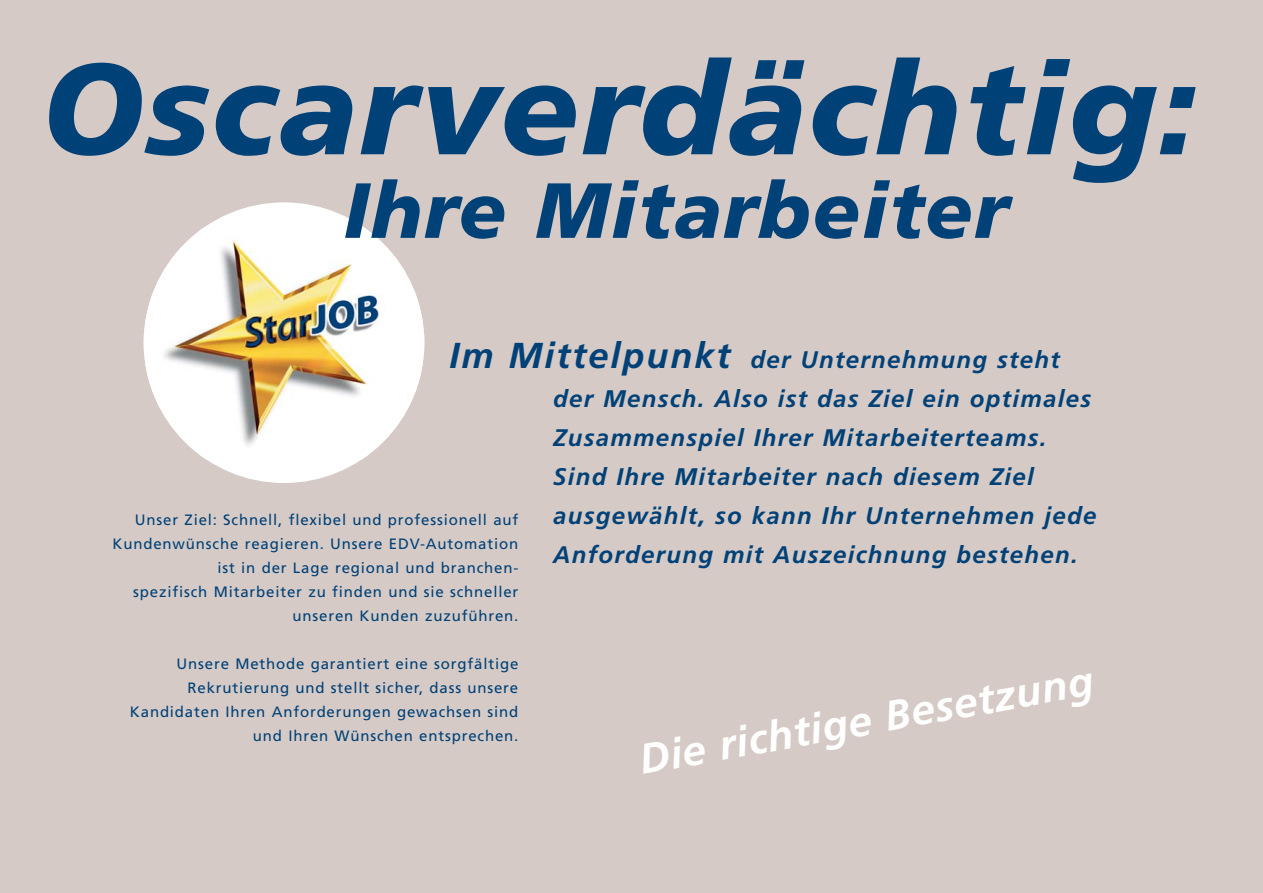
<style>
.page{position:relative;width:1263px;height:893px;background:#d5cac5}
.page>*{position:absolute;margin:0;border:0;box-sizing:border-box;transform-origin:0 0}
.t1{font:italic 900 129px "Frutiger";letter-spacing:.02em;color:#004178}
.t2{font:italic 900 78px "Frutiger";letter-spacing:.02em;color:#004178}
.t3{font:italic 700 42px "Frutiger";color:#fff}
.t4{font:italic 700 36px "Frutiger";letter-spacing:.055em;color:#004178}
.t5{font:italic 700 24px/39px "Frutiger";letter-spacing:.055em;color:#004178}
.t6{font:15px/24px "Frutiger";letter-spacing:.055em;color:#004178;text-align:right}
.s1{color:#d5cac5}
</style>
<div class="page">
<h1 class="t1" style="left:42px;top:58px;width:1156px">Oscarverdächtig:</h1>
<h2 class="t2" style="left:343px;top:179px;width:667px">Ihre Mitarbeiter</h2>
<h3 class="t4" style="left:449px;top:341px;width:282px">Im Mittelpunkt</h3>
<p class="t5" style="left:553px;top:342px;width:545px"><span class="s1">Im Mittelpunkt</span> der Unternehmung steht der Mensch. Also ist das Ziel ein optimales Zusammenspiel Ihrer Mitarbeiterteams.<br>Sind Ihre Mitarbeiter nach diesem Ziel ausgewählt, so kann Ihr Unternehmen jede Anforderung mit Auszeichnung bestehen.</p>
<p class="t6" style="left:113px;top:509px;width:407px">Unser Ziel: Schnell, flexibel und professionell auf Kundenwünsche reagieren. Unsere EDV-Automation ist in der Lage regional und branchen-<br>spezifisch Mitarbeiter zu finden und sie schneller unseren Kunden zuzuführen.</p>
<p class="t6" style="left:130px;top:653px;width:390px">Unsere Methode garantiert eine sorgfältige Rekrutierung und stellt sicher, dass unsere Kandidaten Ihren Anforderungen gewachsen sind und Ihren Wünschen entsprechen.</p>
<h3 class="t3" style="left:637px;top:743px;width:462px;rotate:-10deg">Die richtige Besetzung</h3>
</div>
